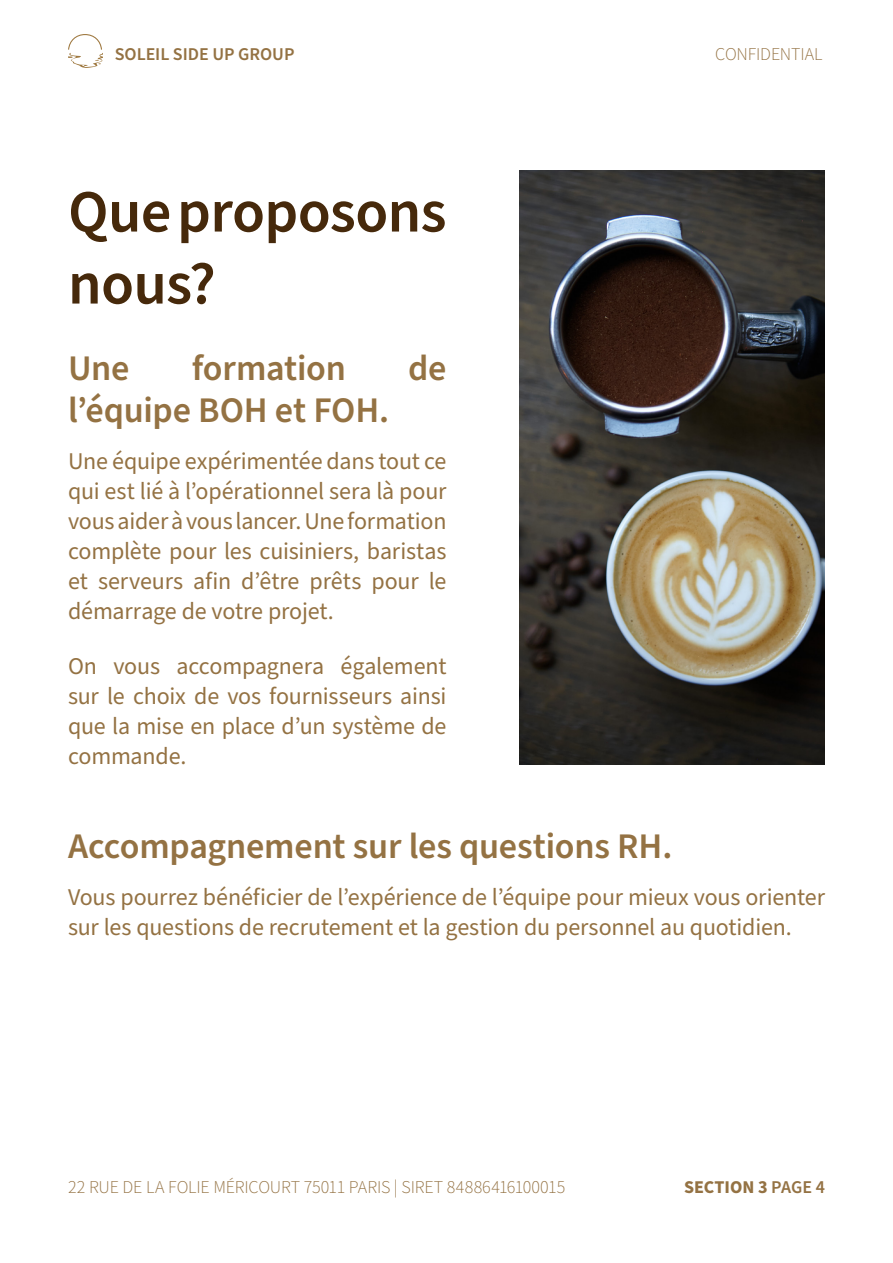
<style>
.page{position:relative;width:893px;height:1263px;background:#fff}
.page>*{position:absolute;margin:0;border:0;box-sizing:border-box;transform-origin:0 0}
.t1{font:600 60px/72px "Source Sans Pro";letter-spacing:-.01em;color:#46290b}
.t2{font:600 36px "Source Sans Pro";letter-spacing:-.005em;color:#947243}
.t3{font:24px/30px "Source Sans Pro";letter-spacing:-.005em;color:#947243;text-align:justify}
.t4{font:300 18px "Source Sans Pro";letter-spacing:-.01em;color:#947243}
.t5{font:600 18px "Source Sans Pro";letter-spacing:-.005em;color:#947243}
.t6{font:700 18px "Source Sans Pro";color:#947243}
.s1{font-weight:600}
</style>
<div class="page">
<svg style="left:68px;top:34px;width:34px;height:34px"></svg>
<img style="left:519px;top:170px;width:306px;height:594px">
<p class="t5" style="left:115px;top:42px;width:181px">SOLEIL SIDE UP GROUP</p>
<p class="t4" style="left:715px;top:42px;width:109px">CONFIDENTIAL</p>
<h1 class="t1" style="left:68px;top:178px;width:380px">Que proposons nous?</h1>
<h2 class="t2" style="left:68px;top:344px;width:63px">Une</h2>
<h2 class="t2" style="left:192px;top:344px;width:156px">formation</h2>
<h2 class="t2" style="left:408px;top:344px;width:40px">de</h2>
<h2 class="t2" style="left:68px;top:386px;width:323px">l’équipe BOH et FOH.</h2>
<p class="t3" style="left:68px;top:446px;width:380px">Une équipe expérimentée dans tout ce qui est lié à l’opérationnel sera là pour vous aider à vous lancer. Une formation complète pour les cuisiniers, baristas et serveurs afin d’être prêts pour le démarrage de votre projet.</p>
<p class="t3" style="left:68px;top:652px;width:380px">On vous accompagnera également sur le choix de vos fournisseurs ainsi que la mise en place d’un système de commande.</p>
<h2 class="t2" style="left:68px;top:821px;width:606px">Accompagnement sur les questions RH.</h2>
<p class="t3" style="left:68px;top:882px;width:758px">Vous pourrez bénéficier de l’expérience de l’équipe pour mieux vous orienter sur les questions de recrutement et la gestion du personnel au quotidien.</p>
<p class="t4" style="left:68px;top:1175px;width:499px">22 RUE DE LA FOLIE MÉRICOURT 75011 PARIS | SIRET 84886416100015</p>
<p class="t6" style="left:684px;top:1175px;width:142px">SECTION 3 <span class="s1">PAGE 4</span></p>
</div>
